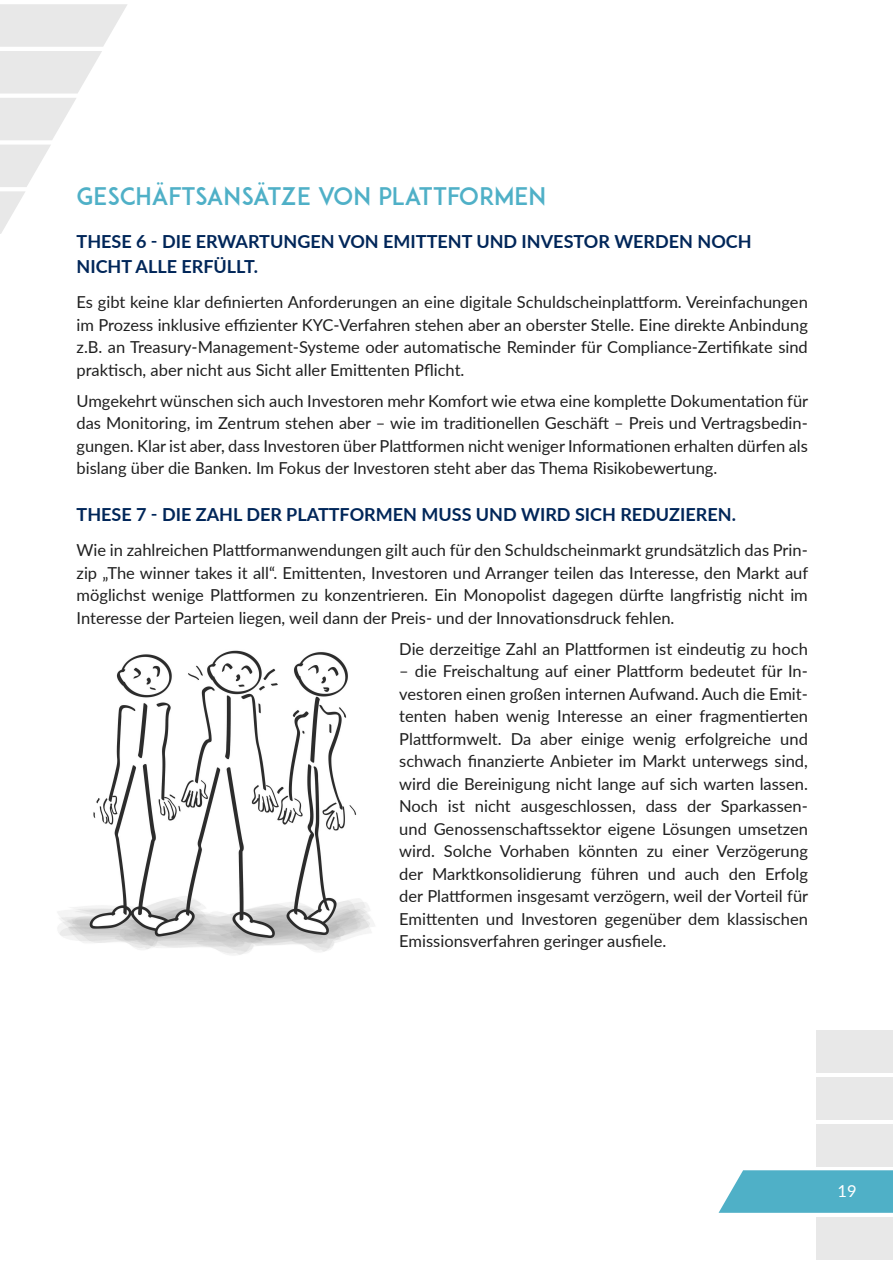
<style>
.page{position:relative;width:893px;height:1263px;background:#fff}
.page>*{position:absolute;margin:0;border:0;box-sizing:border-box;transform-origin:0 0}
.t1{font:24px "ADAM.CGPRO";color:#4fb0c7}
.These{font:700 18px/25.5px "Lato";color:#002659}
.t2{font:16.5px/22.5px "Lato";color:#1f1f1f;text-align:justify}
.t3{font:16.5px "Lato";color:#fff}
</style>
<div class="page">
<svg style="left:719px;top:1170px;width:174px;height:43px;background:#5cb6cb"></svg>
<div style="left:816px;top:1030px;width:77px;height:43px;background:#e8e8e8"></div>
<div style="left:816px;top:1077px;width:77px;height:42px;background:#e8e8e8"></div>
<div style="left:816px;top:1124px;width:77px;height:42px;background:#e8e8e8"></div>
<div style="left:816px;top:1217px;width:77px;height:43px;background:#e8e8e8"></div>
<svg style="left:0;top:4px;width:127px;height:230px"></svg>
<img style="left:58px;top:650px;width:317px;height:305px">
<h2 class="t1" style="left:77px;top:182px;width:471px">GESCHÄFTSANSÄTZE VON PLATTFORMEN</h2>
<p class="These" style="left:77px;top:228px;width:677px">THESE 6 - DIE ERWARTUNGEN VON EMITTENT UND INVESTOR WERDEN NOCH<br>NICHT ALLE ERFÜLLT.</p>
<p class="t2" style="left:77px;top:290px;width:733px">Es gibt keine klar definierten Anforderungen an eine digitale Schuldscheinplattform. Vereinfachungen im Prozess inklusive effizienter KYC-Verfahren stehen aber an oberster Stelle. Eine direkte Anbindung z.B. an Treasury-Management-Systeme oder automatische Reminder für Compliance-Zertifikate sind praktisch, aber nicht aus Sicht aller Emittenten Pflicht.</p>
<p class="t2" style="left:77px;top:389px;width:733px">Umgekehrt wünschen sich auch Investoren mehr Komfort wie etwa eine komplette Dokumentation für das Monitoring, im Zentrum stehen aber – wie im traditionellen Geschäft – Preis und Vertragsbedin&shy;gungen. Klar ist aber, dass Investoren über Plattformen nicht weniger Informationen erhalten dürfen als bislang über die Banken. Im Fokus der Investoren steht aber das Thema Risikobewertung.</p>
<p class="These" style="left:77px;top:501px;width:661px">THESE 7 - DIE ZAHL DER PLATTFORMEN MUSS UND WIRD SICH REDUZIEREN.</p>
<p class="t2" style="left:77px;top:538px;width:733px">Wie in zahlreichen Plattformanwendungen gilt auch für den Schuldscheinmarkt grundsätzlich das Prin&shy;zip „The winner takes it all“. Emittenten, Investoren und Arranger teilen das Interesse, den Markt auf möglichst wenige Plattformen zu konzentrieren. Ein Monopolist dagegen dürfte langfristig nicht im Interesse der Parteien liegen, weil dann der Preis- und der Innovationsdruck fehlen.</p>
<p class="t2" style="left:399px;top:637px;width:410px">Die derzeitige Zahl an Plattformen ist eindeutig zu hoch</p>
<p class="t2" style="left:399px;top:659px;width:410px">– die Freischaltung auf einer Plattform bedeutet für In&shy;vestoren einen großen internen Aufwand. Auch die Emit&shy;tenten haben wenig Interesse an einer fragmentierten Plattformwelt. Da aber einige wenig erfolgreiche und schwach finanzierte Anbieter im Markt unterwegs sind, wird die Bereinigung nicht lange auf sich warten lassen.<br>Noch ist nicht ausgeschlossen, dass der Sparkassen&shy;und Genossenschaftssektor eigene Lösungen umsetzen wird. Solche Vorhaben könnten zu einer Verzögerung der Marktkonsolidierung führen und auch den Erfolg der Plattformen insgesamt verzögern, weil der Vorteil für Emittenten und Investoren gegenüber dem klassischen Emissionsverfahren geringer ausfiele.</p>
<p class="t3" style="left:837px;top:1179px;width:21px">19</p>
</div>
